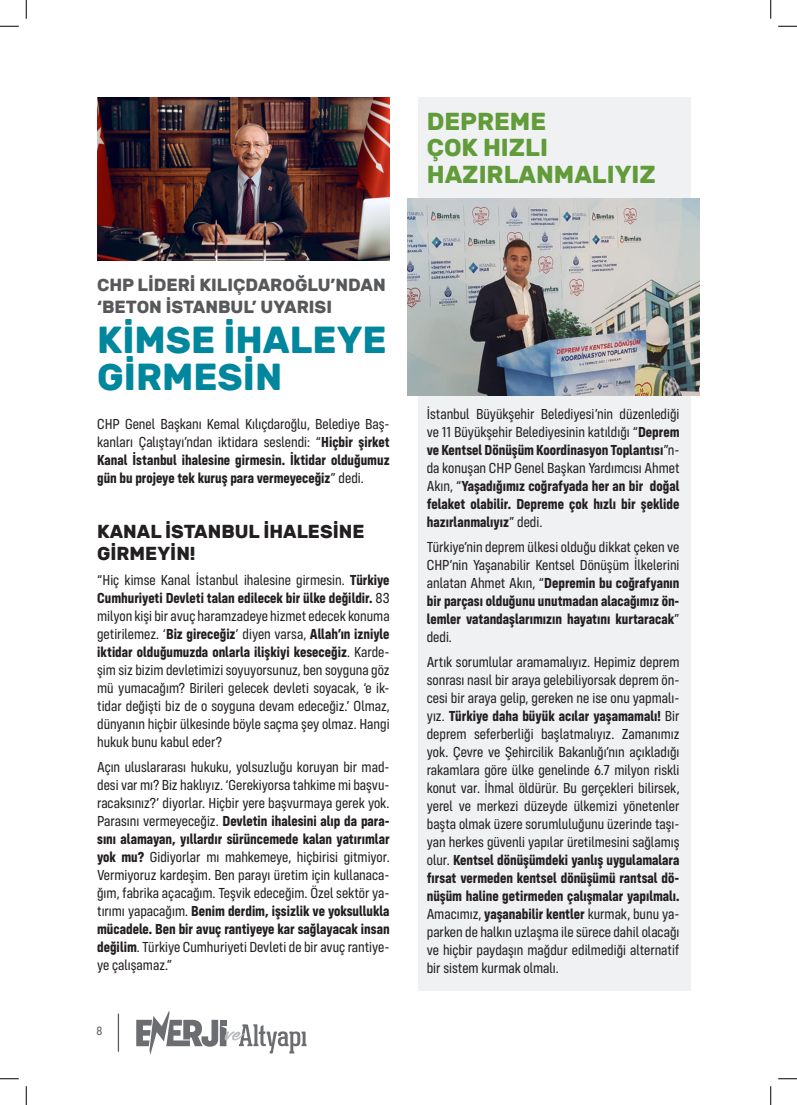
<style>
.page{position:relative;width:797px;height:1105px;background:#fff}
.page>*{position:absolute;margin:0;border:0;box-sizing:border-box;transform-origin:0 0}
.t1{font:700 37.5px/37.5px "Rubik";color:#00879d}
.t2{font:700 24.5px "Rubik";color:#619b3a}
.t3{font:700 18.75px/22.5px "Rubik";color:#231f20}
.t4{font:700 17.5px/22.5px "Rubik";color:#57585a}
.t5{font:15px/18px "Config Condensed";color:#231f20;text-align:justify}
.t6{font:700 15px/18px "Config Condensed";color:#231f20;text-align:justify}
.t7{font:12.5px "Config Condensed";color:#57585a}
.s1{font-weight:400}
.s2{font-weight:700}
</style>
<div class="page">
<hr style="left:118px;top:1013px;width:1px;height:39px;background:#57585a">
<svg style="left:136px;top:1011px;width:170px;height:44px"></svg>
<div style="left:418px;top:97px;width:273px;height:893px;background:#f0f1f2"></div>
<img style="left:97px;top:97px;width:292px;height:163px">
<img style="left:407px;top:199px;width:292px;height:197px">
<svg style="left:0;top:25px;width:19px;height:2px"></svg>
<svg style="left:778px;top:25px;width:19px;height:2px"></svg>
<svg style="left:0;top:1078px;width:19px;height:1px"></svg>
<svg style="left:778px;top:1078px;width:19px;height:1px"></svg>
<svg style="left:25px;top:0;width:2px;height:19px"></svg>
<svg style="left:25px;top:1086px;width:2px;height:19px"></svg>
<svg style="left:770px;top:0;width:1px;height:19px"></svg>
<svg style="left:770px;top:1086px;width:1px;height:19px"></svg>
<p class="t4" style="left:97px;top:273px;width:290px">CHP LİDERİ KILIÇDAROĞLU’NDAN ‘BETON İSTANBUL’ UYARISI</p>
<p class="t1" style="left:97px;top:321px;width:291px">KİMSE İHALEYE<br>GİRMESİN</p>
<p class="t6" style="left:97px;top:415px;width:294px"><span class="s1">CHP Genel Başkanı Kemal Kılıçdaroğlu, Belediye Baş&shy;kanları Çalıştayı’ndan iktidara seslendi: “</span>Hiçbir şirket Kanal İstanbul ihalesine girmesin. İktidar olduğumuz gün bu projeye tek kuruş para vermeyeceğiz<span class="s1">” dedi.</span></p>
<p class="t3" style="left:97px;top:520px;width:269px">KANAL İSTANBUL İHALESİNE<br>GİRMEYİN!</p>
<p class="t5" style="left:97px;top:571px;width:294px">“Hiç kimse Kanal İstanbul ihalesine girmesin. <span class="s2">Türkiye Cumhuriyeti Devleti talan edilecek bir ülke değildir.</span> 83 milyon kişi bir avuç haramzadeye hizmet edecek konuma getirilemez. ‘<span class="s2">Biz gireceğiz</span>’ diyen varsa, <span class="s2">Allah’ın izniyle iktidar olduğumuzda onlarla ilişkiyi keseceğiz</span>. Karde&shy;şim siz bizim devletimizi soyuyorsunuz, ben soyguna göz mü yumacağım? Birileri gelecek devleti soyacak, ‘e ik&shy;tidar değişti biz de o soyguna devam edeceğiz.’ Olmaz, dünyanın hiçbir ülkesinde böyle saçma şey olmaz. Hangi hukuk bunu kabul eder?</p>
<p class="t5" style="left:97px;top:758px;width:294px">Açın uluslararası hukuku, yolsuzluğu koruyan bir mad&shy;desi var mı? Biz haklıyız. ‘Gerekiyorsa tahkime mi başvu&shy;racaksınız?’ diyorlar. Hiçbir yere başvurmaya gerek yok.<br>Parasını vermeyeceğiz. <span class="s2">Devletin ihalesini alıp da para&shy;sını alamayan, yıllardır sürüncemede kalan yatırımlar yok mu?</span> Gidiyorlar mı mahkemeye, hiçbirisi gitmiyor.<br>Vermiyoruz kardeşim. Ben parayı üretim için kullanaca&shy;ğım, fabrika açacağım. Teşvik edeceğim. Özel sektör ya&shy;tırımı yapacağım. <span class="s2">Benim derdim, işsizlik ve yoksullukla mücadele. Ben bir avuç rantiyeye kar sağlayacak insan değilim</span>. Türkiye Cumhuriyeti Devleti de bir avuç rantiye&shy;ye çalışamaz.”</p>
<p class="t7" style="left:97px;top:1024px;width:7px">8</p>
<p class="t2" style="left:427px;top:107px;width:121px">DEPREME</p>
<p class="t2" style="left:427px;top:133px;width:123px">ÇOK HIZLI</p>
<p class="t2" style="left:427px;top:160px;width:230px">HAZIRLANMALIYIZ</p>
<p class="t6" style="left:427px;top:405px;width:254px"><span class="s1">İstanbul Büyükşehir Belediyesi’nin düzenlediği ve 11 Büyükşehir Belediyesinin katıldığı “</span>Deprem ve Kentsel Dönüşüm Koordinasyon Toplantısı<span class="s1">”n&shy;da konuşan CHP Genel Başkan Yardımcısı Ahmet Akın, “</span>Yaşadığımız coğrafyada her an bir doğal felaket olabilir. Depreme çok hızlı bir şeklide hazırlanmalıyız<span class="s1">” dedi.</span></p>
<p class="t5" style="left:427px;top:538px;width:254px">Türkiye’nin deprem ülkesi olduğu dikkat çeken ve CHP’nin Yaşanabilir Kentsel Dönüşüm İlkelerini anlatan Ahmet Akın, “<span class="s2">Depremin bu coğrafyanın bir parçası olduğunu unutmadan alacağımız ön&shy;lemler vatandaşlarımızın hayatını kurtaracak</span>” dedi.</p>
<p class="t5" style="left:427px;top:653px;width:254px">Artık sorumlular aramamalıyız. Hepimiz deprem sonrası nasıl bir araya gelebiliyorsak deprem ön&shy;cesi bir araya gelip, gereken ne ise onu yapmalı&shy;yız. <span class="s2">Türkiye daha büyük acılar yaşamamalı!</span> Bir deprem seferberliği başlatmalıyız. Zamanımız yok. Çevre ve Şehircilik Bakanlığı’nın açıkladığı rakamlara göre ülke genelinde 6.7 milyon riskli konut var. İhmal öldürür. Bu gerçekleri bilirsek, yerel ve merkezi düzeyde ülkemizi yönetenler başta olmak üzere sorumluluğunu üzerinde taşı&shy;yan herkes güvenli yapılar üretilmesini sağlamış olur. <span class="s2">Kentsel dönüşümdeki yanlış uygulamalara fırsat vermeden kentsel dönüşümü rantsal dö&shy;nüşüm haline getirmeden çalışmalar yapılmalı.<br></span>Amacımız, <span class="s2">yaşanabilir kentler</span> kurmak, bunu ya&shy;parken de halkın uzlaşma ile sürece dahil olacağı ve hiçbir paydaşın mağdur edilmediği alternatif bir sistem kurmak olmalı.</p>
</div>
